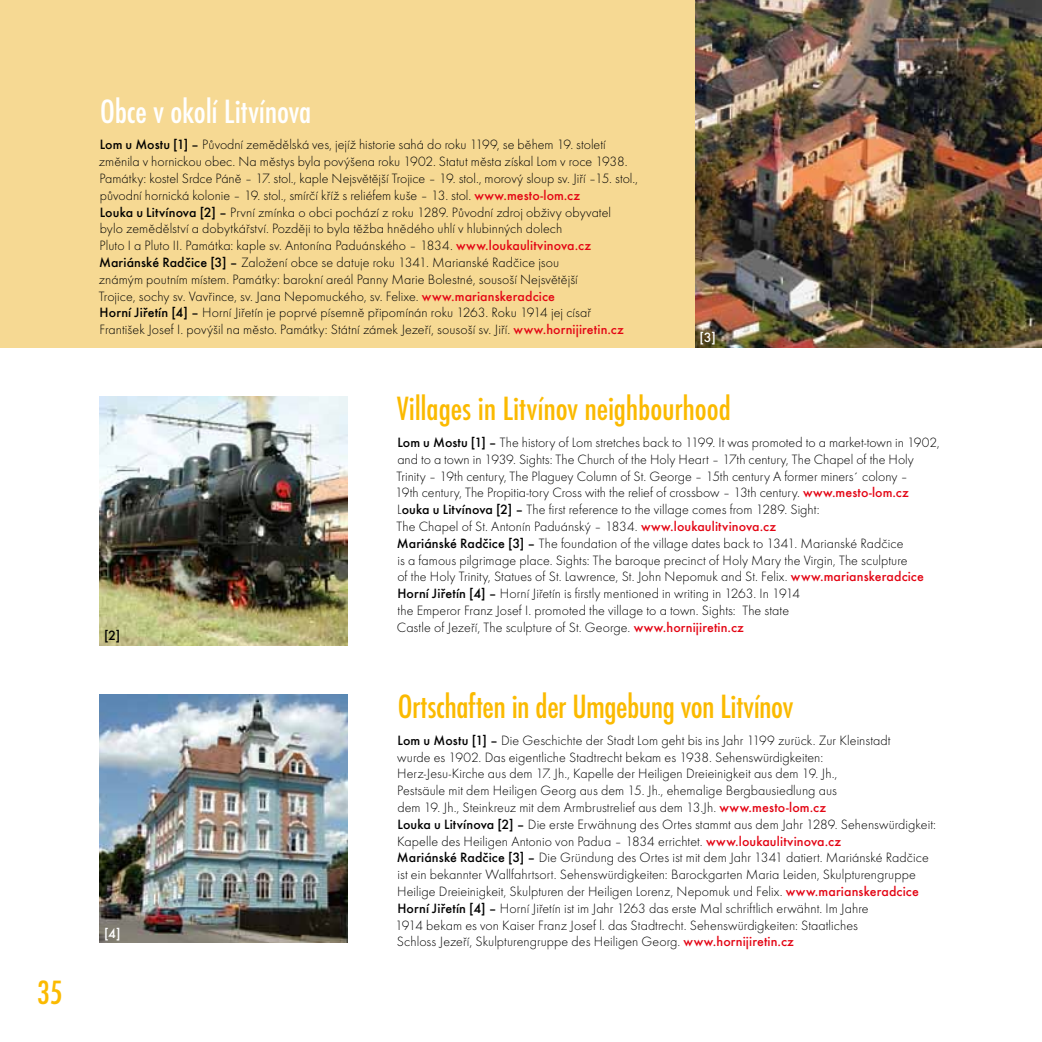
<style>
.page{position:relative;width:1042px;height:1042px;background:#fff}
.page>*{position:absolute;margin:0;border:0;box-sizing:border-box;transform-origin:0 0}
.t1{font:500 condensed 35px "Futura TOT";letter-spacing:-.01em;color:#fbba00}
.t2{font:500 condensed 35px "Futura TOT";letter-spacing:-.005em;color:#fff}
.t3{font:14px/16.8px "Futura TOT Ligh";letter-spacing:.005em;color:#000}
.t4{font:500 14px "Futura TOT";color:#fff}
.t5{font:500 14px "Futura TOT";color:#000}
.s1{font-family:"Futura TOT";font-weight:500}
.s2{font-family:"Futura TOT";font-weight:500;color:#e30413}
</style>
<div class="page">
<img style="left:694px;top:0;width:348px;height:347px">
<div style="left:0;top:0;width:694px;height:347px;background:#f6d993"></div>
<img style="left:99px;top:397px;width:248px;height:248px">
<img style="left:99px;top:694px;width:248px;height:249px">
<h1 class="t1" style="left:37px;top:973px;width:27px">35</h1>
<h1 class="t2" style="left:100px;top:92px;width:213px">Obce v okolí Litvínova</h1>
<p class="t3" style="left:99px;top:136px;width:541px"><span class="s1">Lom u Mostu [1] –</span> Původní zemědělská ves, jejíž historie sahá do roku 1199, se během 19. století změnila v hornickou obec. Na městys byla povýšena roku 1902. Statut města získal Lom v roce 1938.<br>Památky: kostel Srdce Páně – 17. stol., kaple Nejsvětější Trojice – 19. stol., morový sloup sv. Jiří –15. stol., původní hornická kolonie – 19. stol., smírčí kříž s reliéfem kuše – 13. stol. <span class="s2">www.mesto-lom.cz<br></span><span class="s1">Louka u Litvínova [2] –</span> První zmínka o obci pochází z roku 1289. Původní zdroj obživy obyvatel<br>bylo zemědělství a dobytkářství. Později to byla těžba hnědého uhlí v hlubinných dolech<br>Pluto I a Pluto II. Památka: kaple sv. Antonína Paduánského – 1834. <span class="s2">www.loukaulitvinova.cz </span><span class="s1">Mariánské Radčice [3] –</span> Založení obce se datuje roku 1341. Marianské Radčice jsou<br>známým poutním místem. Památky: barokní areál Panny Marie Bolestné, sousoší Nejsvětější<br>Trojice, sochy sv. Vavřince, sv. Jana Nepomuckého, sv. Felixe. <span class="s2">www.marianskeradcice<br></span><span class="s1">Horní Jiřetín [4] –</span> Horní Jiřetín je poprvé písemně připomínán roku 1263. Roku 1914 jej císař František Josef I. povýšil na město. Památky: Státní zámek Jezeří, sousoší sv. Jiří. <span class="s2">www.hornijiretin.cz</span></p>
<p class="t4" style="left:699px;top:329px;width:18px">[3]</p>
<p class="t5" style="left:104px;top:627px;width:18px">[2]</p>
<p class="t4" style="left:104px;top:924px;width:18px">[4]</p>
<h1 class="t1" style="left:397px;top:389px;width:335px">Villages in Litvínov neighbourhood</h1>
<p class="t3" style="left:395px;top:434px;width:546px"><span class="s1">Lom u Mostu [1] –</span> The history of Lom stretches back to 1199. It was promoted to a market-town in 1902, and to a town in 1939. Sights: The Church of the Holy Heart – 17th century, The Chapel of the Holy Trinity – 19th century, The Plaguey Column of St. George – 15th century A former miners´ colony –<br>19th century, The Propitia-tory Cross with the relief of crossbow – 13th century. <span class="s2">www.mesto-lom.cz </span>L<span class="s1">ouka u Litvínova [2] –</span> The first reference to the village comes from 1289. Sight:<br>The Chapel of St. Antonín Paduánský – 1834. <span class="s2">www.loukaulitvinova.cz<br></span><span class="s1">Mariánské Radčice [3] –</span> The foundation of the village dates back to 1341. Marianské Radčice<br>is a famous pilgrimage place. Sights: The baroque precinct of Holy Mary the Virgin, The sculpture<br>of the Holy Trinity, Statues of St. Lawrence, St. John Nepomuk and St. Felix. <span class="s2">www.marianskeradcice </span><span class="s1">Horní Jiřetín [4] –</span> Horní Jiřetín is firstly mentioned in writing in 1263. In 1914<br>the Emperor Franz Josef I. promoted the village to a town. Sights: The state<br>Castle of Jezeří, The sculpture of St. George. <span class="s2">www.hornijiretin.cz</span></p>
<h1 class="t1" style="left:398px;top:687px;width:397px">Ortschaften in der Umgebung von Litvínov</h1>
<p class="t3" style="left:395px;top:732px;width:542px"><span class="s1">Lom u Mostu [1] –</span> Die Geschichte der Stadt Lom geht bis ins Jahr 1199 zurück. Zur Kleinstadt<br>wurde es 1902. Das eigentliche Stadtrecht bekam es 1938. Sehenswürdigkeiten:<br>Herz-Jesu-Kirche aus dem 17. Jh., Kapelle der Heiligen Dreieinigkeit aus dem 19. Jh.,<br>Pestsäule mit dem Heiligen Georg aus dem 15. Jh., ehemalige Bergbausiedlung aus<br>dem 19. Jh., Steinkreuz mit dem Armbrustrelief aus dem 13.Jh. <span class="s2">www.mesto-lom.cz<br></span><span class="s1">Louka u Litvínova [2] –</span> Die erste Erwähnung des Ortes stammt aus dem Jahr 1289. Sehenswürdigkeit:<br>Kapelle des Heiligen Antonio von Padua – 1834 errichtet. <span class="s2">www.loukaulitvinova.cz<br></span><span class="s1">Mariánské Radčice [3] –</span> Die Gründung des Ortes ist mit dem Jahr 1341 datiert. Mariánské Radčice ist ein bekannter Wallfahrtsort. Sehenswürdigkeiten: Barockgarten Maria Leiden, Skulpturengruppe Heilige Dreieinigkeit, Skulpturen der Heiligen Lorenz, Nepomuk und Felix. <span class="s2">www.marianskeradcice </span><span class="s1">Horní Jiřetín [4] –</span> Horní Jiřetín ist im Jahr 1263 das erste Mal schriftlich erwähnt. Im Jahre<br>1914 bekam es von Kaiser Franz Josef l. das Stadtrecht. Sehenswürdigkeiten: Staatliches<br>Schloss Jezeří, Skulpturengruppe des Heiligen Georg. <span class="s2">www.hornijiretin.cz</span></p>
</div>
